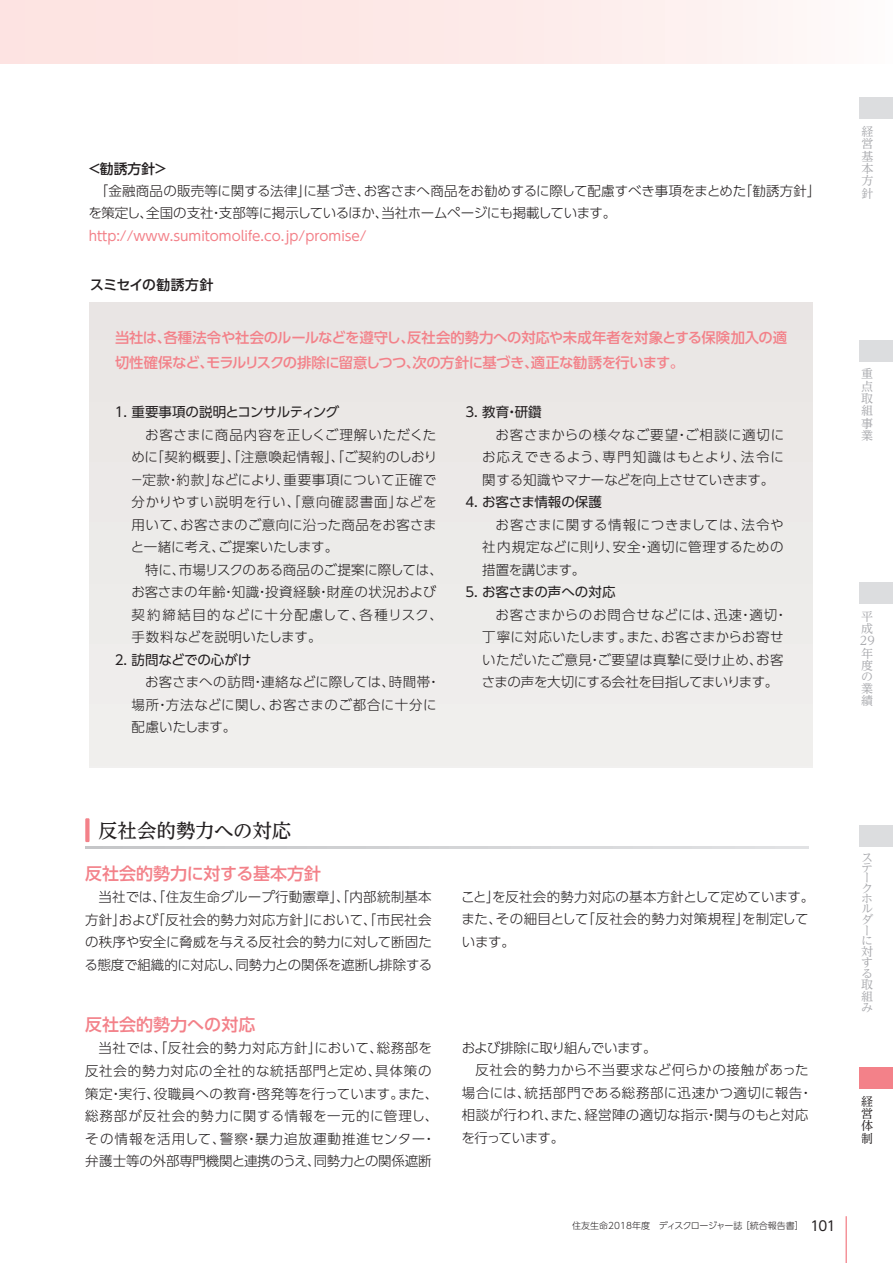
<style>
.page{position:relative;width:893px;height:1263px;background:#fff}
.page>*{position:absolute;margin:0;border:0;box-sizing:border-box;transform-origin:0 0}
.t1{font:500 19.5px "UD Reimin Pro";color:#231f20}
.t2{font:500 17.1px "UD Shin Go Pro";color:#f38189}
.t3{font:500 14.4px/25.5px "UD Shin Go Pro";letter-spacing:-.02em;color:#f38189}
.t4{font:500 13.8px "UD Shin Go Pro";color:#231f20}
.t5{font:300 13.5px/22.5px "UD Shin Go Pro";letter-spacing:.01em;color:#231f20;text-align:justify}
.t6{font:300 13.5px/22.5px "UD Shin Go Pro";letter-spacing:.04em;color:#231f20;text-align:center}
.t7{font:300 13.5px/22.5px "UD Shin Go Pro";letter-spacing:-.02em;color:#231f20}
.t8{font:300 13.5px/22.5px "UD Shin Go Pro";letter-spacing:.03em;color:#231f20}
.t9{font:13.5px "UD Shin Go Pro";letter-spacing:-.005em;color:#231f20}
.t10{font:13.5px "UD Shin Go Pro";color:#f38189}
.t11{font:300 13.5px "UD Shin Go Pro";letter-spacing:.06em;color:#231f20}
.t12{font:13.5px "UD Shin Go Pro";letter-spacing:-.025em;color:#231f20}
.t13{font:300 13.5px "UD Shin Go Pro";letter-spacing:-.035em;color:#231f20}
.t14{font:300 13.5px "UD Shin Go Pro";letter-spacing:-.045em;color:#231f20}
.t15{font:12px/10.6px "UD Reimin Pro";color:#a8a9ad;text-align:justify}
.t16{font:12px/12.3px "UD Reimin Pro";color:#231f20;text-align:justify}
.t17{font:300 9px "UD Shin Go Pro";color:#231f20}
.s1{font-weight:400;font-size:13.5px}
</style>
<div class="page">
<div style="left:90px;top:303px;width:722px;height:464px;background:#ecebe9"></div>
<hr style="left:846px;top:1216px;width:1px;height:47px;background:#f38189">
<div style="left:0;top:0;width:893px;height:64px;background:linear-gradient(to right,#fde0de,#fef7f6)"></div>
<svg style="left:85px;top:846px;width:723px;height:2px"></svg>
<div style="left:85px;top:818px;width:5px;height:24px;background:#f38189"></div>
<div style="left:859px;top:98px;width:34px;height:21px;background:#dcdddf"></div>
<div style="left:859px;top:340px;width:34px;height:21px;background:#dcdddf"></div>
<div style="left:859px;top:583px;width:34px;height:21px;background:#dcdddf"></div>
<div style="left:859px;top:825px;width:34px;height:21px;background:#dcdddf"></div>
<div style="left:859px;top:1067px;width:34px;height:22px;background:#f38189"></div>
<p class="t4" style="left:87px;top:157px;width:82px">＜勧誘方針＞</p>
<p class="t7" style="left:88px;top:179px;width:734px;text-indent:6px">「金融商品の販売等に関する法律」に基づき、お客さまへ商品をお勧めするに際して配慮すべき事項をまとめた「勧誘方針」を策定し、全国の支社・支部等に掲示しているほか、当社ホームページにも掲載しています。</p>
<p class="t10" style="left:89px;top:225px;width:279px">http://www.sumitomolife.co.jp/promise/</p>
<p class="t4" style="left:90px;top:273px;width:125px">スミセイの勧誘方針</p>
<p class="t3" style="left:115px;top:324px;width:673px">当社は、各種法令や社会のルールなどを遵守し、反社会的勢力への対応や未成年者を対象とする保険加入の適切性確保など、モラルリスクの排除に留意しつつ、次の方針に基づき、適正な勧誘を行います。</p>
<p class="t12" style="left:113px;top:401px;width:228px">１. 重要事項の説明とコンサルティング</p>
<p class="t5" style="left:130px;top:423px;width:309px;text-indent:15px">お客さまに商品内容を正しくご理解いただくために「契約概要」、「注意喚起情報」、「ご契約のしおり－定款・約款」などにより、重要事項について正確で分かりやすい説明を行い、「意向確認書面」などを用いて、お客さまのご意向に沿った商品をお客さまと一緒に考え、ご提案いたします。</p>
<p class="t5" style="left:131px;top:558px;width:313px;text-align:left;text-indent:14px">特に、市場リスクのある商品のご提案に際しては、お客さまの年齢・知識・投資経験・財産の状況および契約締結目的などに十分配慮して、各種リスク、手数料などを説明いたします。</p>
<p class="t9" style="left:113px;top:649px;width:140px">２. 訪問などでの心がけ</p>
<p class="t8" style="left:132px;top:670px;width:310px;text-indent:13px">お客さまへの訪問・連絡などに際しては、時間帯・場所・方法などに関し、お客さまのご都合に十分に配慮いたします。</p>
<p class="t9" style="left:463px;top:401px;width:80px">３. 教育・研鑽</p>
<p class="t5" style="left:482px;top:423px;width:304px;text-indent:14px">お客さまからの様々なご要望・ご相談に適切にお応えできるよう、専門知識はもとより、法令に関する知識やマナーなどを向上させていきます。</p>
<p class="t9" style="left:463px;top:491px;width:140px">４. お客さま情報の保護</p>
<p class="t5" style="left:482px;top:513px;width:303px;text-indent:13px">お客さまに関する情報につきましては、法令や社内規定などに則り、安全・適切に管理するための措置を講じます。｠</p>
<p class="t9" style="left:463px;top:581px;width:154px">５. お客さまの声への対応</p>
<p class="t5" style="left:482px;top:603px;width:307px;text-align:left;text-indent:14px">お客さまからのお問合せなどには、迅速・適切・丁寧に対応いたします。また、お客さまからお寄せいただいたご意見・ご要望は真摯に受け止め、お客さまの声を大切にする会社を目指してまいります。</p>
<p class="t15" style="left:861px;top:125px;width:13px;line-height:12.3px">経営基本方針</p>
<p class="t15" style="left:861px;top:367px;width:13px;line-height:12.3px">重点取組事業</p>
<p class="t15" style="left:860px;top:610px;width:16px;line-height:12px;text-align:left">平成<br>29年度の業績</p>
<h1 class="t1" style="left:98px;top:814px;width:195px">反社会的勢力への対応</h1>
<p class="t2" style="left:85px;top:860px;width:238px">反社会的勢力に対する基本方針</p>
<p class="t5" style="left:85px;top:885px;width:349px;text-indent:14px">当社では、「住友生命グループ行動憲章」、「内部統制基本方針」および「反社会的勢力対応方針」において、「市民社会の秩序や安全に脅威を与える反社会的勢力に対して断固たる態度で組織的に対応し、同勢力との関係を遮断し排除する</p>
<p class="t5" style="left:461px;top:885px;width:355px;text-align:left">こと」を反社会的勢力対応の基本方針として定めています。また、その細目として「反社会的勢力対策規程」を制定しています。</p>
<p class="t2" style="left:85px;top:1011px;width:172px">反社会的勢力への対応</p>
<p class="t6" style="left:85px;top:1037px;width:355px">当社では、「反社会的勢力対応方針」において、総務部を<br>反社会的勢力対応の全社的な統括部門と定め、具体策の策定・実行、役職員への教育・啓発等を行っています。また、総務部が反社会的勢力に関する情報を一元的に管理し、その情報を活用して、警察・暴力追放運動推進センター・弁護士等の外部専門機関と連携のうえ、同勢力との関係遮断</p>
<p class="t13" style="left:462px;top:1037px;width:196px">および排除に取り組んでいます。</p>
<p class="t11" style="left:475px;top:1059px;width:335px">反社会的勢力から不当要求など何らかの接触があった</p>
<p class="t8" style="left:462px;top:1081px;width:352px">場合には、統括部門である総務部に迅速かつ適切に報告・</p>
<p class="t5" style="left:462px;top:1103px;width:348px">相談が行われ、また、経営陣の適切な指示・関与のもと対応</p>
<p class="t14" style="left:461px;top:1127px;width:104px">を行っています。</p>
<p class="t17" style="left:572px;top:1218px;width:265px">住友生命2018年度　ディスクロージャー誌 ［統合報告書］ <span class="s1">101</span></p>
<p class="t15" style="left:861px;top:852px;width:14px;text-align:left">ステークホルダーに対する取組み</p>
<p class="t16" style="left:861px;top:1094px;width:13px">経営体制</p>
</div>
